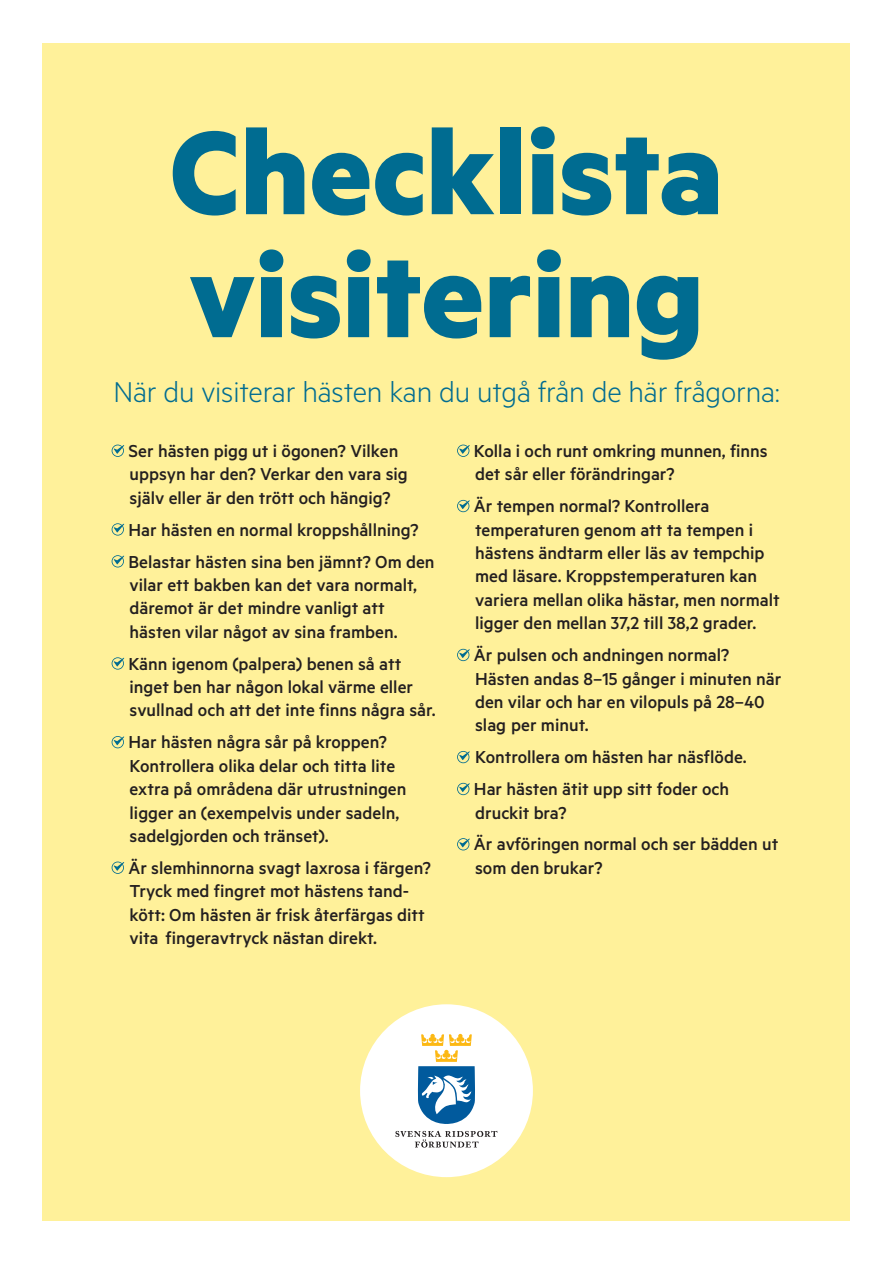
<style>
.page{position:relative;width:893px;height:1263px;background:#fff}
.page>*{position:absolute;margin:0;border:0;box-sizing:border-box;transform-origin:0 0}
.t1{font:700 133.5px/123px "Metric";color:#006c91}
.t2{font:300 32.25px "Metric";letter-spacing:-.005em;color:#006c91}
.t3{font:500 19.5px/23.4px "Metric";color:#231f20}
</style>
<div class="page">
<div style="left:43px;top:43px;width:807px;height:1177px;background:#fff19a"></div>
<div style="left:360px;top:1004px;width:173px;height:173px;background:#fff;border-radius:50%"></div>
<svg style="left:417px;top:1034px;width:58px;height:90px"></svg>
<svg style="left:395px;top:1131px;width:102px;height:16px"></svg>
<svg style="left:112px;top:445px;width:12px;height:12px"></svg>
<svg style="left:112px;top:523px;width:12px;height:13px"></svg>
<svg style="left:112px;top:555px;width:12px;height:12px"></svg>
<svg style="left:112px;top:657px;width:12px;height:13px"></svg>
<svg style="left:112px;top:736px;width:12px;height:12px"></svg>
<svg style="left:112px;top:861px;width:12px;height:13px"></svg>
<svg style="left:457px;top:445px;width:13px;height:12px"></svg>
<svg style="left:457px;top:500px;width:13px;height:12px"></svg>
<svg style="left:457px;top:649px;width:13px;height:12px"></svg>
<svg style="left:457px;top:751px;width:13px;height:12px"></svg>
<svg style="left:457px;top:783px;width:13px;height:12px"></svg>
<svg style="left:457px;top:838px;width:13px;height:12px"></svg>
<h1 class="t1" style="left:170px;top:107px;width:555px">Checklista visitering</h1>
<h2 class="t2" style="left:113px;top:373px;width:668px">När du visiterar hästen kan du utgå från de här frågorna:</h2>
<p class="t3" style="left:128px;top:439px;width:281px">Ser hästen pigg ut i ögonen? Vilken uppsyn har den? Verkar den vara sig själv eller är den trött och hängig?</p>
<p class="t3" style="left:128px;top:513px;width:308px;line-height:32px">Har hästen en normal kroppshållning?<br>Belastar hästen sina ben jämnt? Om den</p>
<p class="t3" style="left:130px;top:573px;width:289px">vilar ett bakben kan det vara normalt, däremot är det mindre vanligt att hästen vilar något av sina framben.</p>
<p class="t3" style="left:128px;top:651px;width:309px">Känn igenom (palpera) benen så att inget ben har någon lokal värme eller svullnad och att det inte finns några sår.</p>
<p class="t3" style="left:128px;top:730px;width:280px">Har hästen några sår på kroppen?<br>Kontrollera olika delar och titta lite extra på områdena där utrustningen ligger an (exempelvis under sadeln, sadelgjorden och tränset).</p>
<p class="t3" style="left:128px;top:855px;width:304px">Är slemhinnorna svagt laxrosa i färgen?<br>Tryck med fingret mot hästens tand&shy;kött: Om hästen är frisk återfärgas ditt vita fingeravtryck nästan direkt.</p>
<p class="t3" style="left:474px;top:439px;width:295px">Kolla i och runt omkring munnen, finns det sår eller förändringar?</p>
<p class="t3" style="left:474px;top:494px;width:307px">Är tempen normal? Kontrollera temperaturen genom att ta tempen i hästens ändtarm eller läs av tempchip med läsare. Kroppstemperaturen kan variera mellan olika hästar, men normalt ligger den mellan 37,2 till 38,2 grader.</p>
<p class="t3" style="left:474px;top:643px;width:309px">Är pulsen och andningen normal?<br>Hästen andas 8–15 gånger i minuten när den vilar och har en vilopuls på 28–40 slag per minut.</p>
<p class="t3" style="left:474px;top:741px;width:274px;line-height:32px">Kontrollera om hästen har näsflöde.<br>Har hästen ätit upp sitt foder och</p>
<p class="t3" style="left:474px;top:796px;width:306px;line-height:32px">druckit bra?<br>Är avföringen normal och ser bädden ut</p>
<p class="t3" style="left:475px;top:855px;width:129px">som den brukar?</p>
</div>
